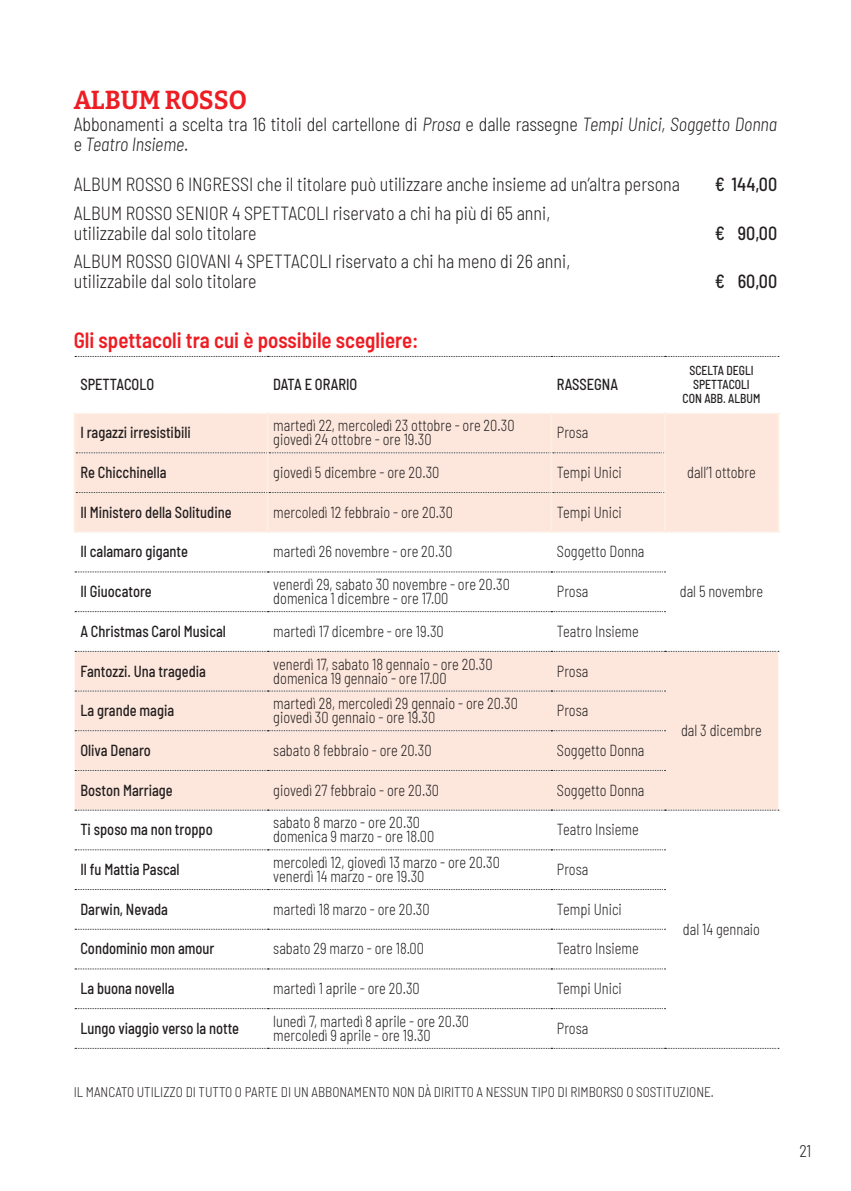
<style>
.page{position:relative;width:851px;height:1191px;background:#fff}
.page>*{position:absolute;margin:0;border:0;box-sizing:border-box;transform-origin:0 0}
.t1{font:700 26px "Bitter";color:#ee1d23;scale:.95 1}
.t2{font:600 semi-condensed 22px "Barlow";color:#ee1d23;scale:.95 1}
.t3{font:300 semi-condensed 19px/20px "Barlow";color:#231f20;scale:.95 1}
.t4{font:500 semi-condensed 19px "Barlow";color:#231f20;scale:.95 1}
.t5{font:300 semi-condensed 17px "Barlow";color:#231f20;scale:.95 1}
.t6{font:300 semi-condensed 16px/14px "Barlow";color:#231f20;scale:.9 1}
.t7{font:500 semi-condensed 16px "Barlow";color:#231f20;scale:.9 1}
.t8{font:300 semi-condensed 14px "Barlow";color:#231f20;scale:.95 1}
.t9{font:500 semi-condensed 13px/14px "Barlow";color:#231f20;text-align:center;scale:.9 1}
.s1{font-style:italic}
</style>
<div class="page">
<svg style="left:75px;top:414px;width:703px;height:396px;fill:#fde7dc"></svg>
<svg style="left:75px;top:356px;width:703px;height:1px"></svg>
<svg style="left:76px;top:452px;width:587px;height:1px"></svg>
<svg style="left:76px;top:492px;width:587px;height:1px"></svg>
<svg style="left:75px;top:571px;width:590px;height:1px"></svg>
<svg style="left:75px;top:611px;width:590px;height:1px"></svg>
<svg style="left:75px;top:651px;width:703px;height:1px"></svg>
<svg style="left:75px;top:690px;width:590px;height:1px"></svg>
<svg style="left:75px;top:730px;width:590px;height:1px"></svg>
<svg style="left:75px;top:770px;width:590px;height:1px"></svg>
<svg style="left:75px;top:810px;width:703px;height:1px"></svg>
<svg style="left:75px;top:849px;width:590px;height:1px"></svg>
<svg style="left:75px;top:889px;width:590px;height:1px"></svg>
<svg style="left:75px;top:929px;width:590px;height:1px"></svg>
<svg style="left:75px;top:968px;width:590px;height:1px"></svg>
<svg style="left:75px;top:1008px;width:590px;height:1px"></svg>
<svg style="left:75px;top:1048px;width:703px;height:1px"></svg>
<hr style="left:74px;top:413px;width:2px;height:40px;background:#feeee0">
<hr style="left:266px;top:413px;width:2px;height:40px;background:#feeee0">
<hr style="left:550px;top:413px;width:2px;height:40px;background:#feeee0">
<svg style="left:76px;top:413px;width:701px;height:1px"></svg>
<hr style="left:663px;top:413px;width:2px;height:40px;background:#feeee0">
<hr style="left:777px;top:413px;width:2px;height:40px;background:#feeee0">
<hr style="left:777px;top:453px;width:2px;height:39px;background:#feeee0">
<hr style="left:777px;top:492px;width:2px;height:40px;background:#feeee0">
<hr style="left:74px;top:453px;width:2px;height:39px;background:#feeee0">
<hr style="left:266px;top:453px;width:2px;height:39px;background:#feeee0">
<hr style="left:550px;top:453px;width:2px;height:39px;background:#feeee0">
<hr style="left:663px;top:453px;width:2px;height:39px;background:#feeee0">
<hr style="left:74px;top:492px;width:2px;height:40px;background:#feeee0">
<hr style="left:266px;top:492px;width:2px;height:40px;background:#feeee0">
<hr style="left:550px;top:492px;width:2px;height:40px;background:#feeee0">
<hr style="left:663px;top:492px;width:2px;height:40px;background:#feeee0">
<svg style="left:74px;top:532px;width:705px;height:1px"></svg>
<h1 class="t1" style="left:74px;top:79px;width:184px">ALBUM ROSSO</h1>
<p class="t3" style="left:74px;top:113px;width:742px">Abbonamenti a scelta tra 16 titoli del cartellone di <span class="s1">Prosa</span> e dalle rassegne <span class="s1">Tempi Unici, Soggetto Donna </span>e <span class="s1">Teatro Insieme</span>.</p>
<p class="t3" style="left:74px;top:173px;width:639px">ALBUM ROSSO 6 INGRESSI che il titolare può utilizzare anche insieme ad un’altra persona</p>
<p class="t4" style="left:714px;top:171px;width:67px">€ 144,00</p>
<p class="t3" style="left:74px;top:201px;width:503px">ALBUM ROSSO SENIOR 4 SPETTACOLI riservato a chi ha più di 65 anni, utilizzabile dal solo titolare</p>
<p class="t4" style="left:714px;top:219px;width:67px">€ 90,00</p>
<p class="t3" style="left:74px;top:250px;width:524px">ALBUM ROSSO GIOVANI 4 SPETTACOLI riservato a chi ha meno di 26 anni, utilizzabile dal solo titolare</p>
<h2 class="t2" style="left:74px;top:324px;width:364px">Gli spettacoli tra cui è possibile scegliere:</h2>
<p class="t7" style="left:80px;top:373px;width:83px">SPETTACOLO</p>
<p class="t7" style="left:273px;top:373px;width:95px">DATA E ORARIO</p>
<p class="t7" style="left:557px;top:373px;width:69px">RASSEGNA</p>
<p class="t4" style="left:714px;top:268px;width:67px">€ 60,00</p>
<p class="t9" style="left:682px;top:362px;width:88px">SCELTA DEGLI<br>SPETTACOLI<br>CON ABB. ALBUM</p>
<p class="t7" style="left:80px;top:421px;width:124px">I ragazzi irresistibili</p>
<p class="t6" style="left:273px;top:417px;width:269px">martedì 22, mercoledì 23 ottobre - ore 20.30 giovedì 24 ottobre - ore 19.30</p>
<p class="t6" style="left:557px;top:424px;width:36px">Prosa</p>
<p class="t7" style="left:80px;top:461px;width:97px">Re Chicchinella</p>
<p class="t6" style="left:273px;top:464px;width:186px">giovedì 5 dicembre - ore 20.30</p>
<p class="t6" style="left:557px;top:464px;width:74px">Tempi Unici</p>
<p class="t6" style="left:687px;top:464px;width:78px">dall’1 ottobre</p>
<p class="t7" style="left:80px;top:500px;width:169px">Il Ministero della Solitudine</p>
<p class="t6" style="left:273px;top:504px;width:201px">mercoledì 12 febbraio - ore 20.30</p>
<p class="t6" style="left:557px;top:504px;width:74px">Tempi Unici</p>
<p class="t7" style="left:80px;top:540px;width:121px">Il calamaro gigante</p>
<p class="t6" style="left:273px;top:543px;width:200px">martedì 26 novembre - ore 20.30</p>
<p class="t6" style="left:557px;top:543px;width:99px">Soggetto Donna</p>
<p class="t7" style="left:80px;top:580px;width:81px">Il Giuocatore</p>
<p class="t6" style="left:679px;top:583px;width:94px">dal 5 novembre</p>
<p class="t6" style="left:273px;top:576px;width:264px">venerdì 29, sabato 30 novembre - ore 20.30 domenica 1 dicembre - ore 17.00</p>
<p class="t6" style="left:557px;top:583px;width:36px">Prosa</p>
<p class="t7" style="left:80px;top:619px;width:163px">A Christmas Carol Musical</p>
<p class="t6" style="left:273px;top:623px;width:191px">martedì 17 dicembre - ore 19.30</p>
<p class="t6" style="left:557px;top:623px;width:92px">Teatro Insieme</p>
<p class="t7" style="left:80px;top:659px;width:141px">Fantozzi. Una tragedia</p>
<p class="t6" style="left:273px;top:655px;width:245px">venerdì 17, sabato 18 gennaio - ore 20.30 domenica 19 gennaio - ore 17.00</p>
<p class="t6" style="left:557px;top:662px;width:36px">Prosa</p>
<p class="t7" style="left:80px;top:699px;width:106px">La grande magia</p>
<p class="t6" style="left:273px;top:695px;width:273px">martedì 28, mercoledì 29 gennaio - ore 20.30 giovedì 30 gennaio - ore 19.30</p>
<p class="t6" style="left:557px;top:702px;width:36px">Prosa</p>
<p class="t7" style="left:80px;top:738px;width:80px">Oliva Denaro</p>
<p class="t6" style="left:273px;top:742px;width:177px">sabato 8 febbraio - ore 20.30</p>
<p class="t6" style="left:557px;top:742px;width:99px">Soggetto Donna</p>
<p class="t7" style="left:80px;top:778px;width:104px">Boston Marriage</p>
<p class="t6" style="left:273px;top:781px;width:186px">giovedì 27 febbraio - ore 20.30</p>
<p class="t6" style="left:557px;top:781px;width:99px">Soggetto Donna</p>
<p class="t7" style="left:80px;top:818px;width:148px">Ti sposo ma non troppo</p>
<p class="t6" style="left:273px;top:814px;width:180px">sabato 8 marzo - ore 20.30 domenica 9 marzo - ore 18.00</p>
<p class="t6" style="left:557px;top:821px;width:92px">Teatro Insieme</p>
<p class="t7" style="left:80px;top:857px;width:112px">Il fu Mattia Pascal</p>
<p class="t6" style="left:273px;top:854px;width:253px">mercoledì 12, giovedì 13 marzo - ore 20.30 venerdì 14 marzo - ore 19.30</p>
<p class="t6" style="left:557px;top:861px;width:36px">Prosa</p>
<p class="t7" style="left:80px;top:897px;width:99px">Darwin, Nevada</p>
<p class="t6" style="left:273px;top:900px;width:175px">martedì 18 marzo - ore 20.30</p>
<p class="t6" style="left:557px;top:900px;width:74px">Tempi Unici</p>
<p class="t7" style="left:80px;top:937px;width:150px">Condominio mon amour</p>
<p class="t6" style="left:273px;top:940px;width:169px">sabato 29 marzo - ore 18.00</p>
<p class="t6" style="left:557px;top:940px;width:92px">Teatro Insieme</p>
<p class="t7" style="left:80px;top:976px;width:106px">La buona novella</p>
<p class="t6" style="left:273px;top:980px;width:164px">martedì 1 aprile - ore 20.30</p>
<p class="t6" style="left:557px;top:980px;width:74px">Tempi Unici</p>
<p class="t7" style="left:80px;top:1016px;width:178px">Lungo viaggio verso la notte</p>
<p class="t6" style="left:273px;top:1013px;width:219px">lunedì 7, martedì 8 aprile - ore 20.30 mercoledì 9 aprile - ore 19.30</p>
<p class="t6" style="left:557px;top:1020px;width:36px">Prosa</p>
<p class="t6" style="left:681px;top:722px;width:91px">dal 3 dicembre</p>
<p class="t6" style="left:683px;top:920px;width:87px">dal 14 gennaio</p>
<p class="t8" style="left:74px;top:1082px;width:675px">IL MANCATO UTILIZZO DI TUTTO O PARTE DI UN ABBONAMENTO NON DÀ DIRITTO A NESSUN TIPO DI RIMBORSO O SOSTITUZIONE.</p>
<p class="t5" style="left:799px;top:1138px;width:14px">21</p>
</div>
